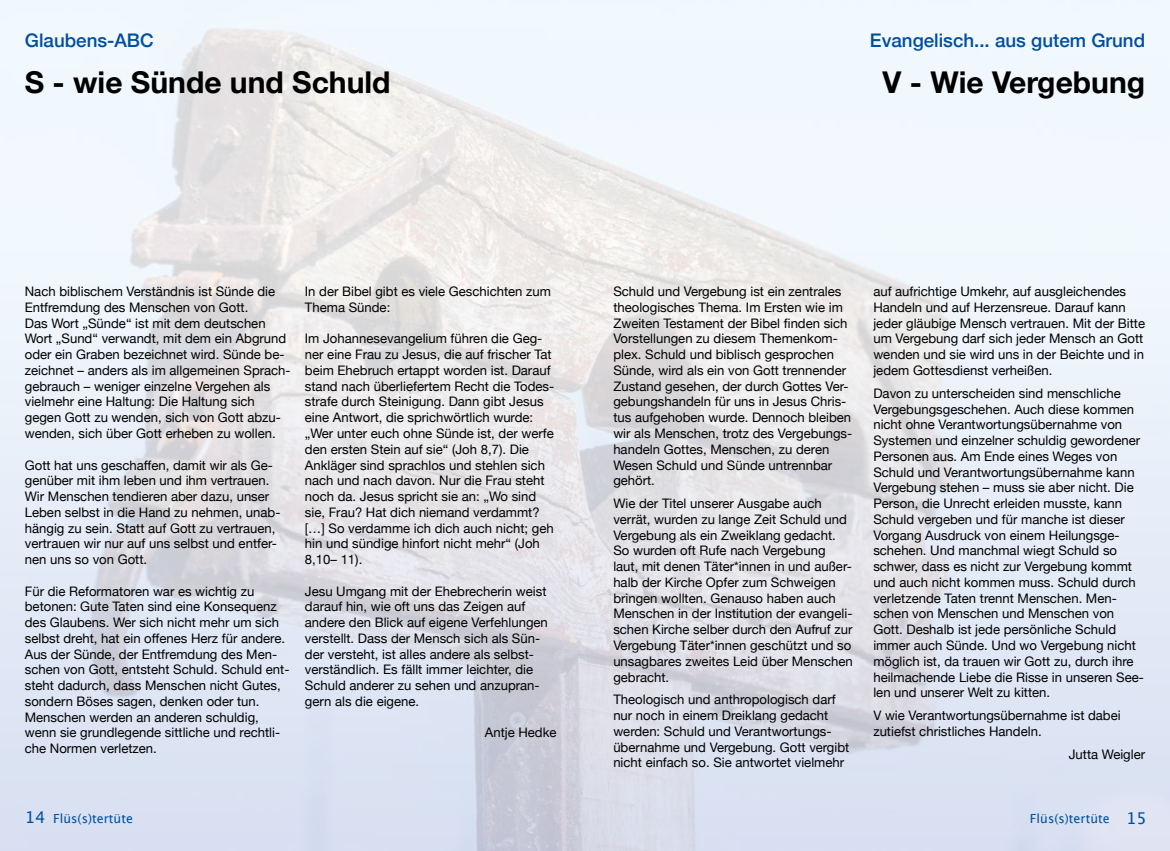
<style>
.page{position:relative;width:1170px;height:851px;background:#fff}
.page>*{position:absolute;margin:0;border:0;box-sizing:border-box;transform-origin:0 0}
.t1{font:700 30px "Helvetica Neue";color:#000}
.t2{font:500 18.75px "Helvetica Neue";color:#004f9f}
.t3{font:13.12px/15.8px "Helvetica Neue";color:#000}
.t4{font:12.5px "Lucida Grande";color:#004f9f}
.s1{font-size:16.25px}
</style>
<div class="page">
<h2 class="t2" style="left:25px;top:25px;width:130px">Glaubens-ABC</h2>
<h2 class="t2" style="left:869px;top:25px;width:277px">Evangelisch... aus gutem Grund</h2>
<h1 class="t1" style="left:25px;top:59px;width:367px">S - wie Sünde und Schuld</h1>
<h1 class="t1" style="left:882px;top:59px;width:264px">V - Wie Vergebung</h1>
<p class="t3" style="left:25px;top:284px;width:267px">Nach biblischem Verständnis ist Sünde die Entfremdung des Menschen von Gott.<br>Das Wort „Sünde“ ist mit dem deutschen Wort „Sund“ verwandt, mit dem ein Abgrund oder ein Graben bezeichnet wird. Sünde be&shy;zeichnet – anders als im allgemeinen Sprach&shy;gebrauch – weniger einzelne Vergehen als vielmehr eine Haltung: Die Haltung sich gegen Gott zu wenden, sich von Gott abzu&shy;wenden, sich über Gott erheben zu wollen.</p>
<p class="t3" style="left:25px;top:457px;width:257px">Gott hat uns geschaffen, damit wir als Ge&shy;genüber mit ihm leben und ihm vertrauen.<br>Wir Menschen tendieren aber dazu, unser Leben selbst in die Hand zu nehmen, unab&shy;hängig zu sein. Statt auf Gott zu vertrauen, vertrauen wir nur auf uns selbst und entfer&shy;nen uns so von Gott.</p>
<p class="t3" style="left:25px;top:583px;width:266px">Für die Reformatoren war es wichtig zu betonen: Gute Taten sind eine Konsequenz des Glaubens. Wer sich nicht mehr um sich selbst dreht, hat ein offenes Herz für andere.<br>Aus der Sünde, der Entfremdung des Men&shy;schen von Gott, entsteht Schuld. Schuld ent&shy;steht dadurch, dass Menschen nicht Gutes, sondern Böses sagen, denken oder tun.<br>Menschen werden an anderen schuldig, wenn sie grundlegende sittliche und rechtli&shy;che Normen verletzen.</p>
<p class="t3" style="left:305px;top:284px;width:248px">In der Bibel gibt es viele Geschichten zum<br>Thema Sünde:</p>
<p class="t3" style="left:305px;top:331px;width:251px">Im Johannesevangelium führen die Geg&shy;ner eine Frau zu Jesus, die auf frischer Tat beim Ehebruch ertappt worden ist. Darauf stand nach überliefertem Recht die Todes&shy;strafe durch Steinigung. Dann gibt Jesus eine Antwort, die sprichwörtlich wurde: „Wer unter euch ohne Sünde ist, der werfe den ersten Stein auf sie“ (Joh 8,7). Die Ankläger sind sprachlos und stehlen sich nach und nach davon. Nur die Frau steht noch da. Jesus spricht sie an: „Wo sind sie, Frau? Hat dich niemand verdammt? […] So verdamme ich dich auch nicht; geh hin und sündige hinfort nicht mehr“ (Joh 8,10– 11).</p>
<p class="t3" style="left:305px;top:583px;width:244px">Jesu Umgang mit der Ehebrecherin weist darauf hin, wie oft uns das Zeigen auf andere den Blick auf eigene Verfehlungen verstellt. Dass der Mensch sich als Sün&shy;der versteht, ist alles andere als selbst&shy;verständlich. Es fällt immer leichter, die Schuld anderer zu sehen und anzupran&shy;gern als die eigene.</p>
<p class="t3" style="left:485px;top:725px;width:73px">Antje Hedke</p>
<p class="t3" style="left:613px;top:284px;width:240px">Schuld und Vergebung ist ein zentrales theologisches Thema. Im Ersten wie im Zweiten Testament der Bibel finden sich Vorstellungen zu diesem Themenkom&shy;plex. Schuld und biblisch gesprochen Sünde, wird als ein von Gott trennender Zustand gesehen, der durch Gottes Ver&shy;gebungshandeln für uns in Jesus Chris&shy;tus aufgehoben wurde. Dennoch bleiben wir als Menschen, trotz des Vergebungs&shy;handeln Gottes, Menschen, zu deren Wesen Schuld und Sünde untrennbar gehört.</p>
<p class="t3" style="left:613px;top:496px;width:241px">Wie der Titel unserer Ausgabe auch verrät, wurden zu lange Zeit Schuld und Vergebung als ein Zweiklang gedacht.<br>So wurden oft Rufe nach Vergebung laut, mit denen Täter*innen in und außer&shy;halb der Kirche Opfer zum Schweigen bringen wollten. Genauso haben auch Menschen in der Institution der evangeli&shy;schen Kirche selber durch den Aufruf zur Vergebung Täter*innen geschützt und so unsagbares zweites Leid über Menschen gebracht.</p>
<p class="t3" style="left:613px;top:692px;width:237px">Theologisch und anthropologisch darf nur noch in einem Dreiklang gedacht werden: Schuld und Verantwortungs&shy;übernahme und Vergebung. Gott vergibt nicht einfach so. Sie antwortet vielmehr</p>
<p class="t3" style="left:873px;top:284px;width:273px">auf aufrichtige Umkehr, auf ausgleichendes Handeln und auf Herzensreue. Darauf kann jeder gläubige Mensch vertrauen. Mit der Bitte um Vergebung darf sich jeder Mensch an Gott wenden und sie wird uns in der Beichte und in jedem Gottesdienst verheißen.</p>
<p class="t3" style="left:873px;top:386px;width:272px">Davon zu unterscheiden sind menschliche Vergebungsgeschehen. Auch diese kommen nicht ohne Verantwortungsübernahme von Systemen und einzelner schuldig gewordener Personen aus. Am Ende eines Weges von Schuld und Verantwortungsübernahme kann Vergebung stehen – muss sie aber nicht. Die Person, die Unrecht erleiden musste, kann Schuld vergeben und für manche ist dieser Vorgang Ausdruck von einem Heilungsge&shy;schehen. Und manchmal wiegt Schuld so schwer, dass es nicht zur Vergebung kommt und auch nicht kommen muss. Schuld durch verletzende Taten trennt Menschen. Men&shy;schen von Menschen und Menschen von Gott. Deshalb ist jede persönliche Schuld immer auch Sünde. Und wo Vergebung nicht möglich ist, da trauen wir Gott zu, durch ihre heilmachende Liebe die Risse in unseren See&shy;len und unserer Welt zu kitten.</p>
<p class="t3" style="left:873px;top:708px;width:249px">V wie Verantwortungsübernahme ist dabei zutiefst christliches Handeln.</p>
<p class="t3" style="left:1068px;top:746px;width:78px">Jutta Weigler</p>
<p class="t4" style="left:25px;top:810px;width:110px"><span class="s1">14</span> Flüs(s)tertüte</p>
<p class="t4" style="left:1029px;top:810px;width:118px">Flüs(s)tertüte <span class="s1">15</span></p>
</div>
